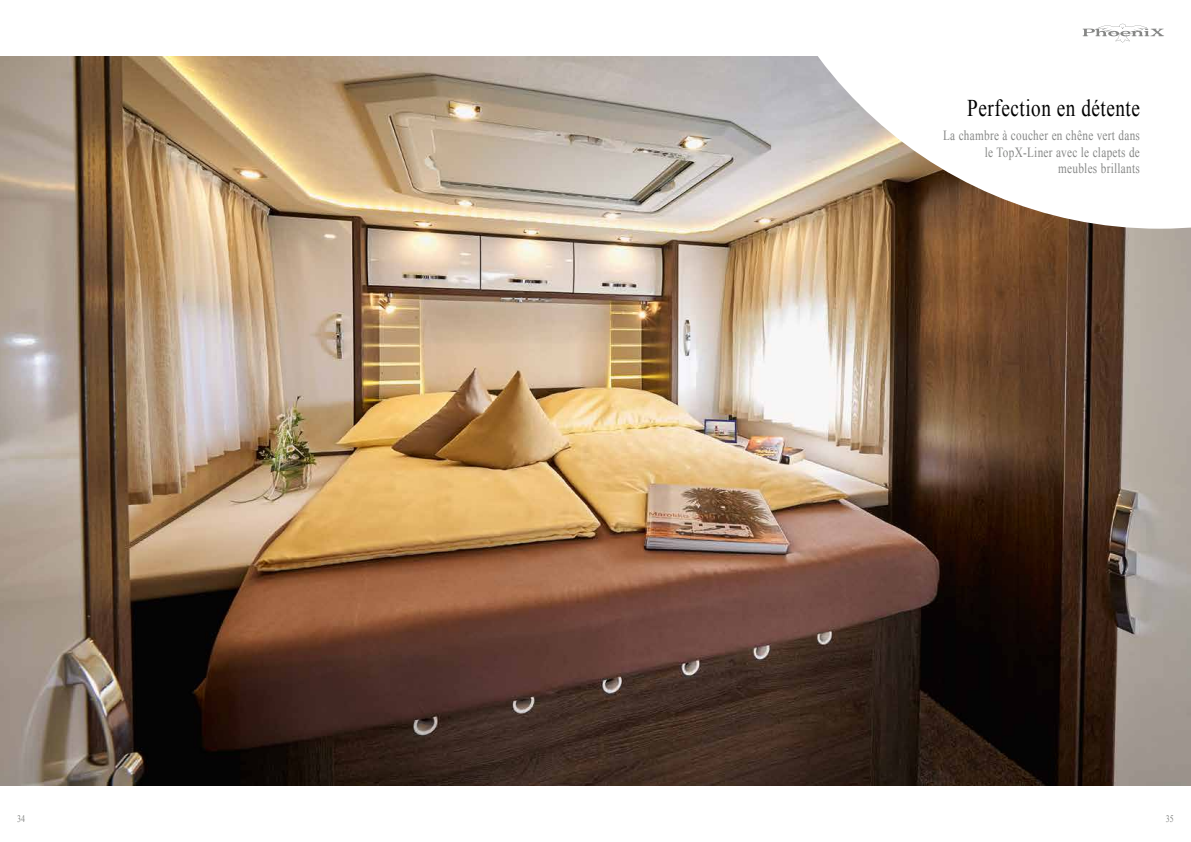
<style>
.page{position:relative;width:1191px;height:842px;background:#fff}
.page>*{position:absolute;margin:0;border:0;box-sizing:border-box;transform-origin:0 0}
.t1{font:24px "Times New Roman";letter-spacing:.025em;color:#000;scale:.8 1}
.t2{font:14px/16.8px "Times New Roman";letter-spacing:.025em;color:#868786;text-align:right;scale:.8 1}
.t3{font:10px "Times New Roman";color:#868786;scale:.8 1}
</style>
<div class="page">
<img style="left:0;top:57px;width:1191px;height:728px">
<svg style="left:734px;top:23px;width:457px;height:206px"></svg>
<svg style="left:1082px;top:24px;width:82px;height:19px"></svg>
<h1 class="t1" style="left:967px;top:92px;width:217px">Perfection en détente</h1>
<p class="t2" style="left:943px;top:127px;width:247px">La chambre à coucher en chêne vert dans le TopX-Liner avec le clapets de meubles brillants</p>
<p class="t3" style="left:17px;top:812px;width:11px">34</p>
<p class="t3" style="left:1166px;top:812px;width:11px">35</p>
</div>
